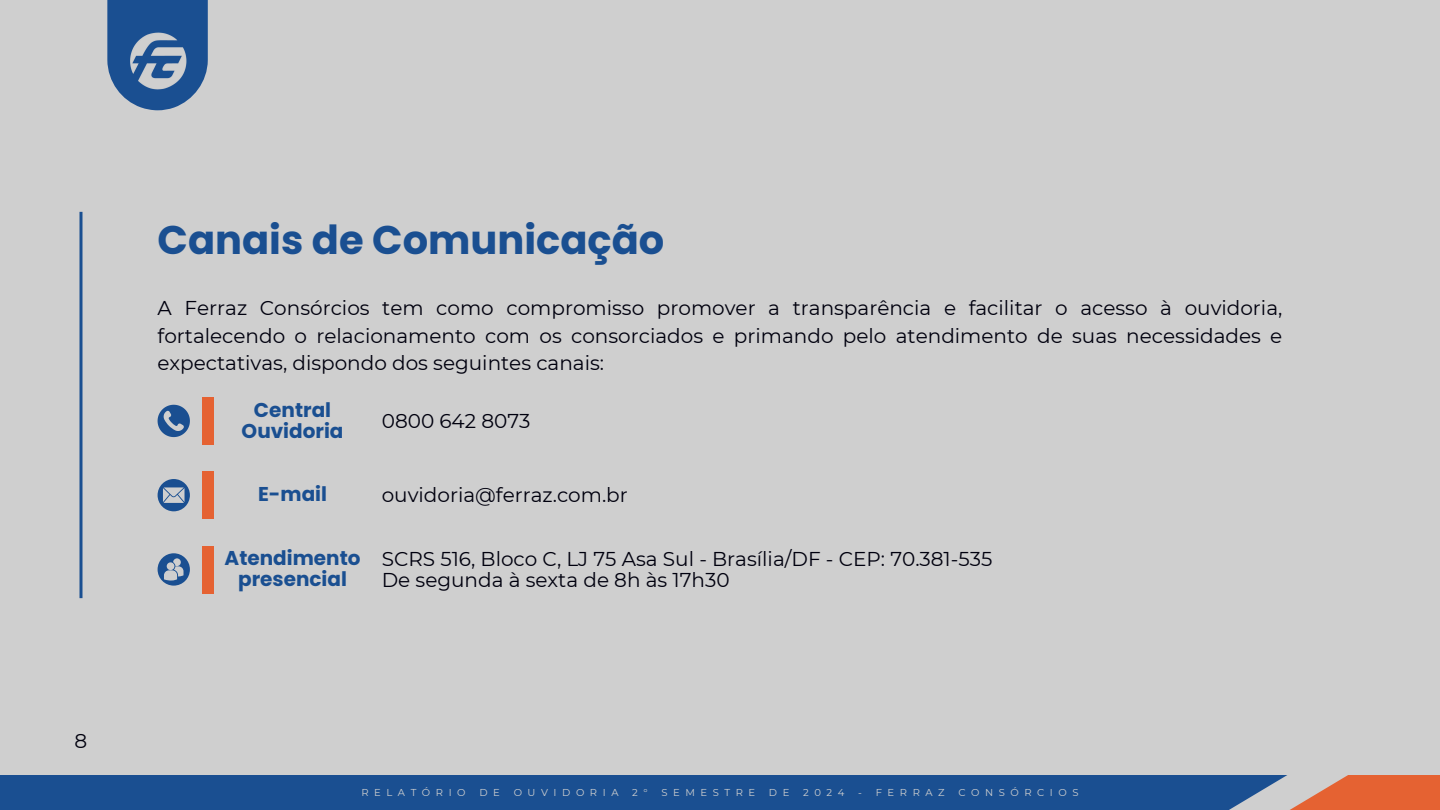
<style>
.page{position:relative;width:1440px;height:810px;background:#cfcfcf}
.page>*{position:absolute;margin:0;border:0;box-sizing:border-box;transform-origin:0 0}
.t1{font:700 40px "Poppins";color:#1a4f91}
.t2{font:20px/27.8px "Montserrat";color:#00000e;text-align:justify}
.t3{font:700 20px/21px "Poppins";color:#1a4f91;text-align:center}
.t4{font:10px "Montserrat";letter-spacing:.555em;color:#cfcfcf}
</style>
<div class="page">
<svg style="left:158px;top:405px;width:32px;height:32px"></svg>
<svg style="left:158px;top:479px;width:32px;height:32px"></svg>
<div style="left:158px;top:553px;width:32px;height:33px;background:#1a4f91;border-radius:50%"></div>
<svg style="left:164px;top:558px;width:20px;height:23px"></svg>
<div style="left:202px;top:397px;width:12px;height:48px;background:#e56232"></div>
<div style="left:202px;top:472px;width:12px;height:47px;background:#e56232"></div>
<div style="left:202px;top:546px;width:12px;height:47px;background:#e56232"></div>
<div style="left:0;top:775px;width:1440px;height:35px;background:#1a4f91"></div>
<div style="left:1290px;top:775px;width:150px;height:35px;background:#e56232"></div>
<svg style="left:1229px;top:775px;width:119px;height:35px"></svg>
<svg style="left:107px;top:0;width:101px;height:110px;background:#36639a"></svg>
<img style="left:127px;top:28px;width:61px;height:65px">
<hr style="left:79px;top:212px;width:3px;height:386px;background:#1a4f91">
<h2 class="t2" style="left:74px;top:727px;width:14px">8</h2>
<h2 class="t1" style="left:158px;top:212px;width:508px">Canais de Comunicação</h2>
<h3 class="t2" style="left:158px;top:294px;width:1126px">A Ferraz Consórcios tem como compromisso promover a transparência e facilitar o acesso à ouvidoria, fortalecendo o relacionamento com os consorciados e primando pelo atendimento de suas necessidades e expectativas, dispondo dos seguintes canais:</h3>
<h1 class="t3" style="left:242px;top:399px;width:103px">Central<br>Ouvidoria</h1>
<p class="t2" style="left:382px;top:407px;width:150px">0800 642 8073</p>
<p class="t3" style="left:258px;top:484px;width:70px">E-mail</p>
<h3 class="t2" style="left:382px;top:481px;width:248px">ouvidoria@ferraz.com.br</h3>
<h3 class="t3" style="left:225px;top:547px;width:137px">Atendimento</h3>
<h2 class="t2" style="left:382px;top:545px;width:612px">SCRS 516, Bloco C, LJ 75 Asa Sul - Brasília/DF - CEP: 70.381-535</h2>
<h3 class="t3" style="left:238px;top:568px;width:110px">presencial</h3>
<p class="t2" style="left:382px;top:566px;width:349px">De segunda à sexta de 8h às 17h30</p>
<p class="t4" style="left:361px;top:786px;width:106px">RELATÓRIO</p>
<p class="t4" style="left:479px;top:786px;width:22px">D E</p>
<p class="t4" style="left:514px;top:786px;width:106px">OUVIDORIA</p>
<p class="t4" style="left:632px;top:786px;width:17px">2 °</p>
<p class="t4" style="left:661px;top:786px;width:95px">SEMESTRE</p>
<p class="t4" style="left:769px;top:786px;width:22px">D E</p>
<p class="t4" style="left:803px;top:786px;width:43px">2024</p>
<p class="t4" style="left:858px;top:786px;width:88px">- FERRAZ</p>
<p class="t4" style="left:958px;top:786px;width:122px">CONSÓRCIOS</p>
</div>
